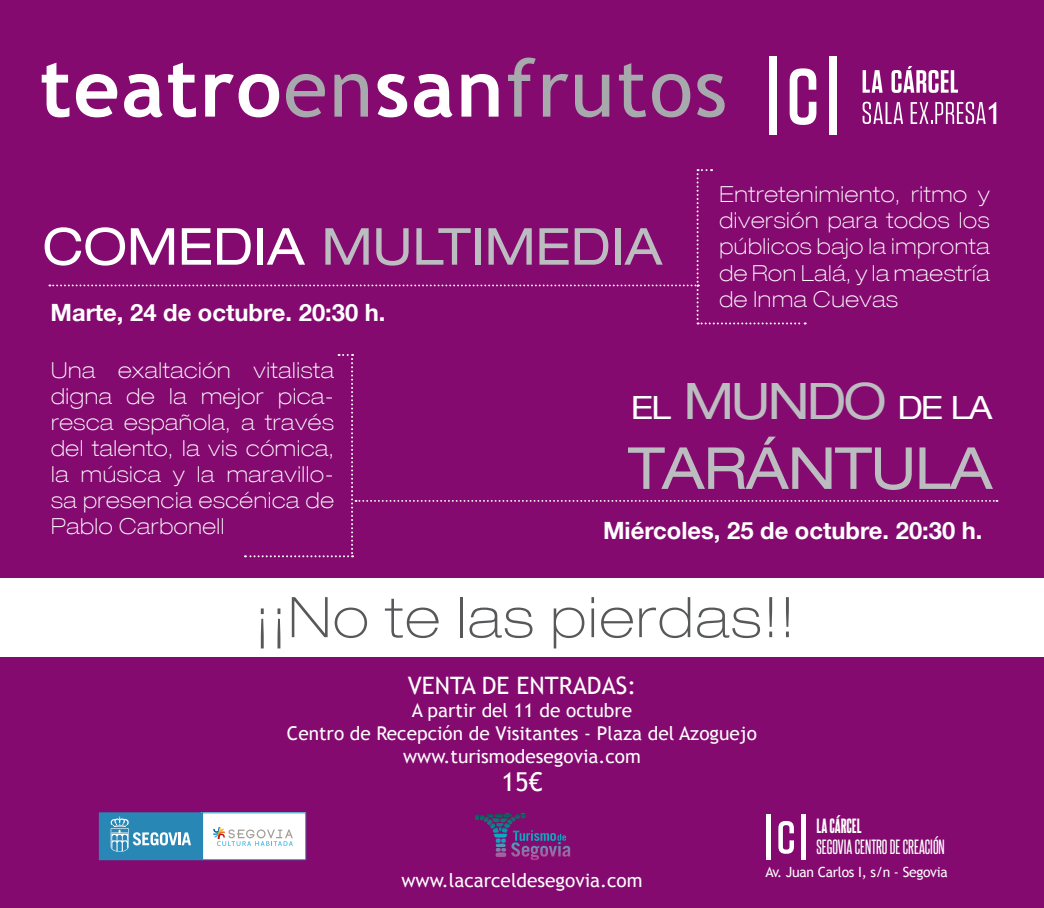
<style>
.page{position:relative;width:1044px;height:908px;background:#fff}
.page>*{position:absolute;margin:0;border:0;box-sizing:border-box;transform-origin:0 0}
.t1{font:700 80px "Trebuchet MS";letter-spacing:.02em;color:#fff}
.t2{font:expanded 58px "Helvetica 53";letter-spacing:-.02em;color:#bcbdc0}
.t3{font:100 expanded 56px "Helvetica 33";letter-spacing:.04em;color:#57585a}
.t4{font:expanded 51px "Helvetica 53";color:#bcbdc0}
.t5{font:expanded 32px "Helvetica 53";color:#fff}
.t6{font:30.6px "Trebuchet MS";color:#fff}
.t7{font:26px "Trebuchet MS";color:#fff}
.t8{font:24px "Trebuchet MS";color:#fff}
.t9{font:700 23.8px "Helvetica 75";color:#fff}
.t10{font:100 expanded 22px/26px "Helvetica 33";letter-spacing:.03em;color:#fff;text-align:justify}
.t11{font:19px "Trebuchet MS";color:#fff}
.t12{font:17.5px "Steelfish Rg";color:#fff}
.t13{font:17.5px "Steelfish Eb";color:#fff}
.t14{font:14px "Trebuchet MS";letter-spacing:-.02em;color:#fff}
.s1{font-weight:400;color:#a8a9ad}
.s2{color:#fff}
.s3{font-size:50px;color:#bcbdc0}
</style>
<div class="page">
<div style="left:0;top:0;width:1043px;height:907px;background:#850a70"></div>
<div style="left:0;top:578px;width:1043px;height:78px;background:#fff"></div>
<svg style="left:789px;top:68px;width:27px;height:57px"></svg>
<div style="left:768px;top:56px;width:8px;height:78px;background:#fff"></div>
<div style="left:829px;top:56px;width:7px;height:78px;background:#fff"></div>
<svg style="left:862px;top:66px;width:95px;height:27px"></svg>
<svg style="left:862px;top:102px;width:40px;height:22px"></svg>
<svg style="left:910px;top:102px;width:75px;height:22px"></svg>
<svg style="left:778px;top:821px;width:15px;height:32px"></svg>
<hr style="left:766px;top:813px;width:4px;height:45px;background:#fff">
<hr style="left:801px;top:813px;width:4px;height:45px;background:#fff">
<svg style="left:99px;top:812px;width:207px;height:47px;background:#99c4d9"></svg>
<img style="left:475px;top:813px;width:50px;height:19px">
<svg style="left:49px;top:169px;width:756px;height:155px"></svg>
<svg style="left:245px;top:354px;width:752px;height:203px"></svg>
<p class="t1" style="left:40px;top:38px;width:688px">teatro<span class="s1">en</span>san<span class="s1">frutos</span></p>
<p class="t6" style="left:985px;top:95px;width:17px">1</p>
<p class="t4" style="left:43px;top:215px;width:621px"><span class="s2">COMEDIA</span> MULTIMEDIA</p>
<p class="t9" style="left:50px;top:297px;width:336px">Marte, 24 de octubre. 20:30 h.</p>
<p class="t10" style="left:719px;top:181px;width:271px">Entretenimiento, ritmo y diversión para todos los públicos bajo la impronta de Ron Lalá, y la maestría de Inma Cuevas</p>
<p class="t10" style="left:51px;top:356px;width:284px">Una exaltación vitalista digna de la mejor pica&shy;resca española, a través del talento, la vis cómica, la música y la maravillo&shy;sa presencia escénica de Pablo Carbonell</p>
<p class="t5" style="left:631px;top:388px;width:363px">EL <span class="s3">MUNDO</span> DE LA</p>
<p class="t2" style="left:627px;top:433px;width:366px">TARÁNTULA</p>
<p class="t9" style="left:603px;top:515px;width:381px">Miércoles, 25 de octubre. 20:30 h.</p>
<p class="t3" style="left:255px;top:583px;width:541px">¡¡No te las pierdas!!</p>
<p class="t8" style="left:407px;top:671px;width:230px">VENTA DE ENTRADAS:</p>
<p class="t11" style="left:411px;top:698px;width:222px">A partir del 11 de octubre</p>
<p class="t11" style="left:287px;top:721px;width:471px">Centro de Recepción de Visitantes - Plaza del Azoguejo</p>
<p class="t11" style="left:403px;top:744px;width:239px">www.turismodesegovia.com</p>
<p class="t7" style="left:501px;top:766px;width:42px">15€</p>
<p class="t11" style="left:401px;top:868px;width:242px">www.lacarceldesegovia.com</p>
<p class="t13" style="left:816px;top:814px;width:47px">LA CÁRCEL</p>
<p class="t14" style="left:765px;top:863px;width:184px">Av. Juan Carlos I, s/n - Segovia</p>
<p class="t12" style="left:816px;top:835px;width:130px">SEGOVIA CENTRO DE CREACIÓN</p>
</div>
